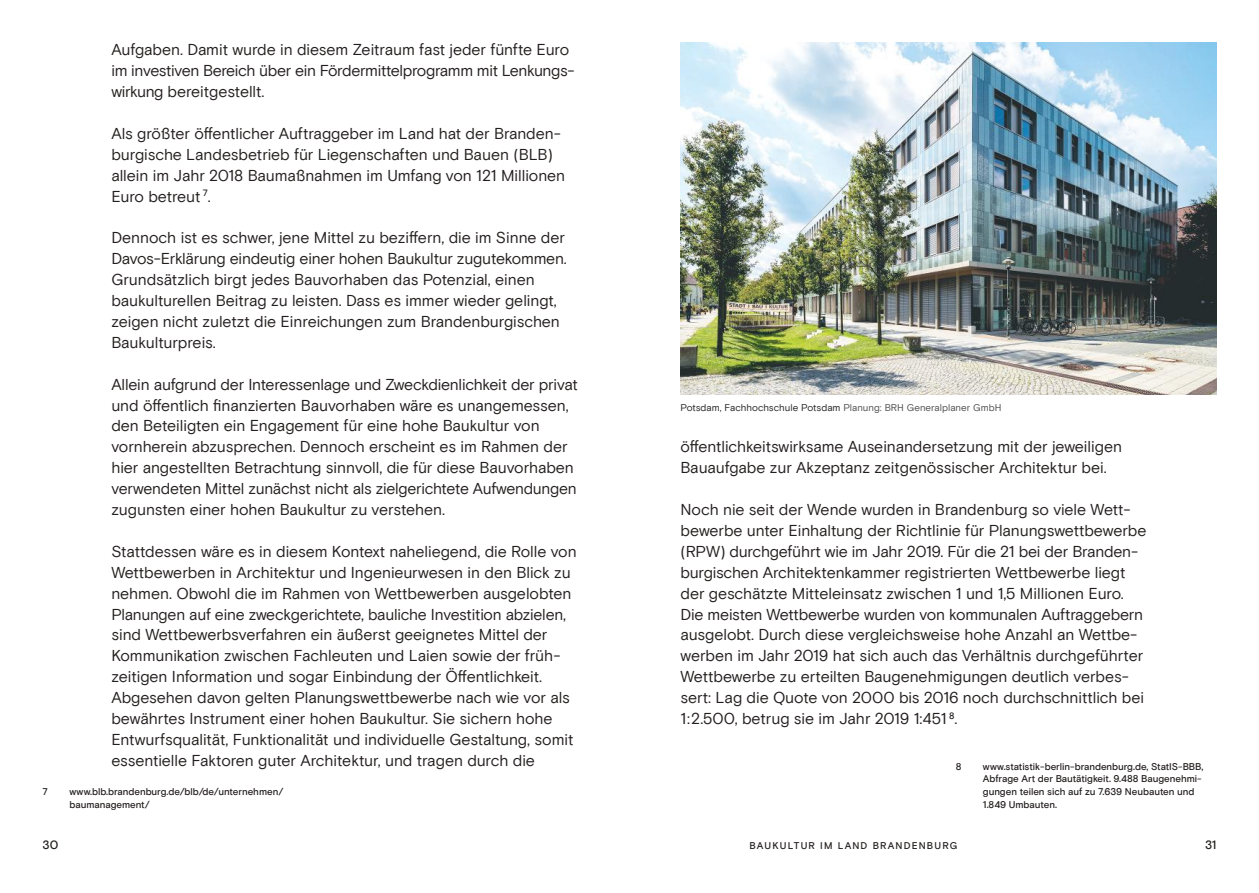
<style>
.page{position:relative;width:1259px;height:893px;background:#fff}
.page>*{position:absolute;margin:0;border:0;box-sizing:border-box;transform-origin:0 0}
.t1{font:15.75px/20.9px "Basis Grotesque";letter-spacing:-.01em;color:#241f1f}
.t2{font:500 12px "Basis Grotesque";color:#241f1f}
.t3{font:500 9.75px/12.8px "Basis Grotesque";color:#241f1f}
.t4{font:9.75px "Basis Grotesque";color:#241f1f}
.t5{font:500 9.75px "Basis Grotesque";letter-spacing:.12em;color:#241f1f}
.s1{color:#4e4b4c}
</style>
<div class="page">
<img style="left:680px;top:43px;width:536px;height:351px">
<p class="t1" style="left:111px;top:39px;width:465px">Aufgaben. Damit wurde in diesem Zeitraum fast jeder fünfte Euro im investiven Bereich über ein Fördermittelprogramm mit Lenkungs&shy;wirkung bereitgestellt.</p>
<p class="t1" style="left:111px;top:123px;width:455px">Als größter öffentlicher Auftraggeber im Land hat der Branden&shy;burgische Landesbetrieb für Liegenschaften und Bauen (BLB) allein im Jahr 2018 Baumaßnahmen im Umfang von 121 Millionen Euro betreut <sup>7</sup>.</p>
<p class="t1" style="left:111px;top:227px;width:457px">Dennoch ist es schwer, jene Mittel zu beziffern, die im Sinne der Davos-Erklärung eindeutig einer hohen Baukultur zugutekommen.<br>Grundsätzlich birgt jedes Bauvorhaben das Potenzial, einen baukulturellen Beitrag zu leisten. Dass es immer wieder gelingt, zeigen nicht zuletzt die Einreichungen zum Brandenburgischen Baukulturpreis.</p>
<p class="t1" style="left:111px;top:374px;width:468px">Allein aufgrund der Interessenlage und Zweckdienlichkeit der privat und öffentlich finanzierten Bauvorhaben wäre es unangemessen, den Beteiligten ein Engagement für eine hohe Baukultur von vornherein abzusprechen. Dennoch erscheint es im Rahmen der hier angestellten Betrachtung sinnvoll, die für diese Bauvorhaben verwendeten Mittel zunächst nicht als zielgerichtete Aufwendungen zugunsten einer hohen Baukultur zu verstehen.</p>
<p class="t1" style="left:111px;top:541px;width:467px">Stattdessen wäre es in diesem Kontext naheliegend, die Rolle von Wettbewerben in Architektur und Ingenieurwesen in den Blick zu nehmen. Obwohl die im Rahmen von Wettbewerben ausgelobten Planungen auf eine zweckgerichtete, bauliche Investition abzielen, sind Wettbewerbsverfahren ein äußerst geeignetes Mittel der Kommunikation zwischen Fachleuten und Laien sowie der früh&shy;zeitigen Information und sogar Einbindung der Öffentlichkeit.<br>Abgesehen davon gelten Planungswettbewerbe nach wie vor als bewährtes Instrument einer hohen Baukultur. Sie sichern hohe Entwurfsqualität, Funktionalität und individuelle Gestaltung, somit essentielle Faktoren guter Architektur, und tragen durch die</p>
<p class="t3" style="left:43px;top:785px;width:7px">7</p>
<p class="t3" style="left:70px;top:785px;width:215px">www.blb.brandenburg.de/blb/de/unternehmen/ baumanagement/</p>
<p class="t4" style="left:680px;top:401px;width:322px">Potsdam, Fachhochschule Potsdam <span class="s1">Planung: BRH Generalplaner GmbH</span></p>
<p class="t1" style="left:680px;top:436px;width:443px">öffentlichkeitswirksame Auseinandersetzung mit der jeweiligen<br>Bauaufgabe zur Akzeptanz zeitgenössischer Architektur bei.</p>
<p class="t1" style="left:680px;top:499px;width:467px">Noch nie seit der Wende wurden in Brandenburg so viele Wett&shy;bewerbe unter Einhaltung der Richtlinie für Planungswettbewerbe (RPW) durchgeführt wie im Jahr 2019. Für die 21 bei der Branden&shy;burgischen Architektenkammer registrierten Wettbewerbe liegt der geschätzte Mitteleinsatz zwischen 1 und 1,5 Millionen Euro.<br>Die meisten Wettbewerbe wurden von kommunalen Auftraggebern ausgelobt. Durch diese vergleichsweise hohe Anzahl an Wettbe&shy;werben im Jahr 2019 hat sich auch das Verhältnis durchgeführter Wettbewerbe zu erteilten Baugenehmigungen deutlich verbes&shy;sert: Lag die Quote von 2000 bis 2016 noch durchschnittlich bei 1:2.500, betrug sie im Jahr 2019 1:451 <sup>8</sup>.</p>
<p class="t3" style="left:956px;top:760px;width:7px">8</p>
<p class="t3" style="left:983px;top:760px;width:222px">www.statistik-berlin-brandenburg.de, StatIS-BBB, Abfrage Art der Bautätigkeit. 9.488 Baugenehmi&shy;gungen teilen sich auf zu 7.639 Neubauten und 1.849 Umbauten.</p>
<p class="t2" style="left:43px;top:838px;width:17px">30</p>
<p class="t5" style="left:749px;top:840px;width:209px">BAUKULTUR IM LAND BRANDENBURG</p>
<p class="t2" style="left:1205px;top:838px;width:13px">31</p>
</div>
